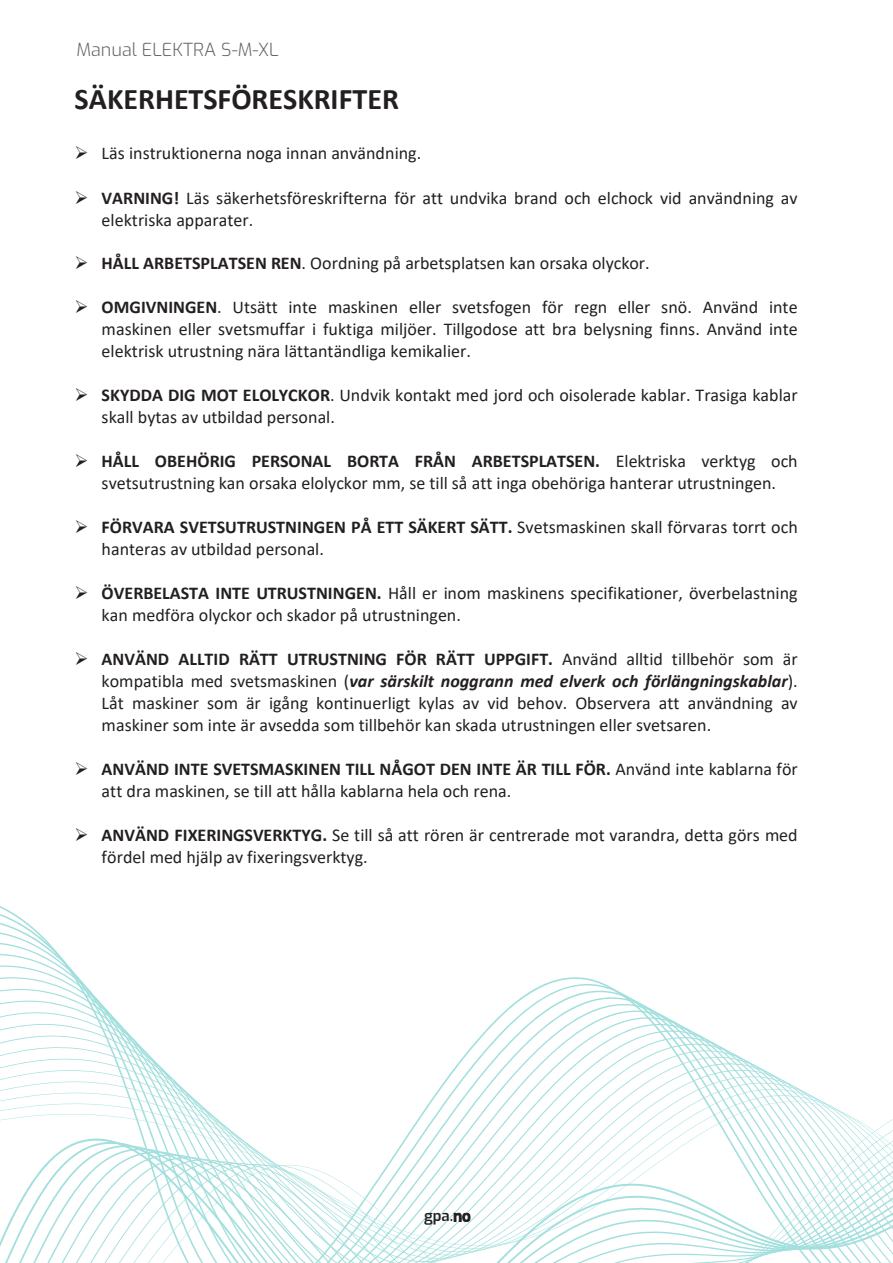
<style>
.page{position:relative;width:893px;height:1263px;background:#fff}
.page>*{position:absolute;margin:0;border:0;box-sizing:border-box;transform-origin:0 0}
.t1{font:700 30px "Calibri";color:#231f20}
.t2{font:18px/21.9px "Calibri";color:#231f20}
.t3{font:300 18px "Exo";color:#636366}
.t4{font:600 15px "Exo";color:#231f20}
.t5{font:15px "Times New Roman";color:#231f20}
.s1{font-weight:700}
.s2{font-weight:700;font-style:italic}
</style>
<div class="page">
<svg style="left:0;top:906px;width:893px;height:357px"></svg>
<p class="t3" style="left:77px;top:37px;width:204px">Manual ELEKTRA S-M-XL</p>
<h1 class="t1" style="left:75px;top:78px;width:326px">SÄKERHETSFÖRESKRIFTER</h1>
<p class="t2" style="left:75px;top:142px;width:348px">➢ Läs instruktionerna noga innan användning.</p>
<p class="t2" style="left:102px;top:186px;width:697px;text-indent:-27px">➢ <span class="s1">VARNING!</span> Läs säkerhetsföreskrifterna för att undvika brand och elchock vid användning av elektriska apparater.</p>
<p class="t2" style="left:75px;top:252px;width:577px">➢ <span class="s1">HÅLL ARBETSPLATSEN REN</span>. Oordning på arbetsplatsen kan orsaka olyckor.</p>
<p class="t2" style="left:102px;top:296px;width:698px;text-align:justify;text-indent:-27px">➢ <span class="s1">OMGIVNINGEN</span>. Utsätt inte maskinen eller svetsfogen för regn eller snö. Använd inte maskinen eller svetsmuffar i fuktiga miljöer. Tillgodose att bra belysning finns. Använd inte elektrisk utrustning nära lättantändliga kemikalier.</p>
<p class="t2" style="left:102px;top:384px;width:698px;text-indent:-27px">➢ <span class="s1">SKYDDA DIG MOT ELOLYCKOR</span>. Undvik kontakt med jord och oisolerade kablar. Trasiga kablar skall bytas av utbildad personal.</p>
<p class="t2" style="left:75px;top:450px;width:724px;text-align:center">➢ <span class="s1">HÅLL OBEHÖRIG PERSONAL BORTA FRÅN ARBETSPLATSEN.</span> Elektriska verktyg och svetsutrustning kan orsaka elolyckor mm, se till så att inga obehöriga hanterar utrustningen.</p>
<p class="t2" style="left:102px;top:516px;width:698px;text-indent:-27px">➢ <span class="s1">FÖRVARA SVETSUTRUSTNINGEN PÅ ETT SÄKERT SÄTT.</span> Svetsmaskinen skall förvaras torrt och hanteras av utbildad personal.</p>
<p class="t2" style="left:102px;top:582px;width:698px;text-indent:-27px">➢ <span class="s1">ÖVERBELASTA INTE UTRUSTNINGEN.</span> Håll er inom maskinens specifikationer, överbelastning kan medföra olyckor och skador på utrustningen.</p>
<p class="t2" style="left:102px;top:648px;width:698px;text-align:justify;text-indent:-27px">➢ <span class="s1">ANVÄND ALLTID RÄTT UTRUSTNING FÖR RÄTT UPPGIFT.</span> Använd alltid tillbehör som är kompatibla med svetsmaskinen (<span class="s2">var särskilt noggrann med elverk och förlängningskablar</span>).<br>Låt maskiner som är igång kontinuerligt kylas av vid behov. Observera att användning av maskiner som inte är avsedda som tillbehör kan skada utrustningen eller svetsaren.</p>
<p class="t2" style="left:102px;top:757px;width:698px;text-indent:-27px">➢ <span class="s1">ANVÄND INTE SVETSMASKINEN TILL NÅGOT DEN INTE ÄR TILL FÖR.</span> Använd inte kablarna för att dra maskinen, se till att hålla kablarna hela och rena.</p>
<p class="t2" style="left:102px;top:823px;width:697px;text-indent:-27px">➢ <span class="s1">ANVÄND FIXERINGSVERKTYG.</span> Se till så att rören är centrerade mot varandra, detta görs med fördel med hjälp av fixeringsverktyg.</p>
<p class="t5" style="left:432px;top:1206px;width:9px">8</p>
<p class="t4" style="left:424px;top:1205px;width:48px">gpa.no</p>
</div>
